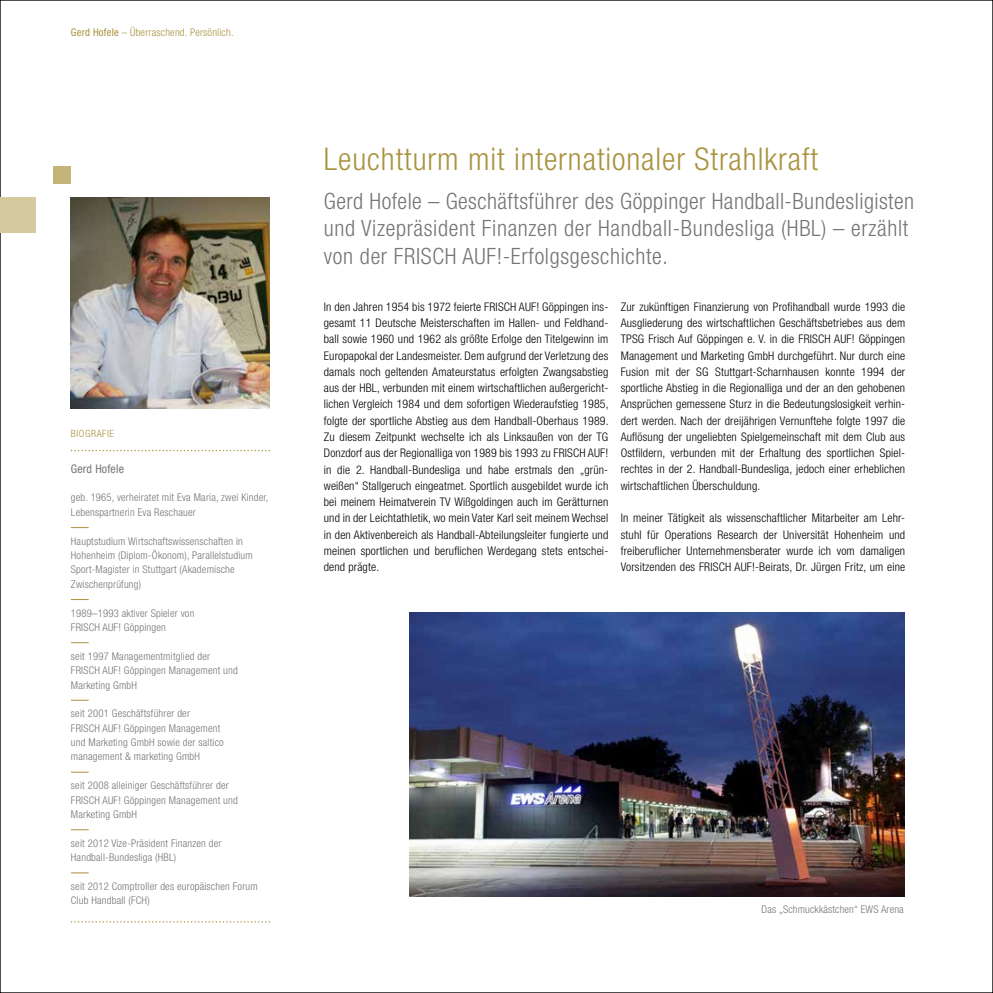
<style>
.page{position:relative;width:993px;height:993px;background:#fff}
.page>*{position:absolute;margin:0;border:0;box-sizing:border-box;transform-origin:0 0}
.t1{font:300 condensed 31.25px "Helvetica Neue LT Std";letter-spacing:.03em;color:#a9933e}
.t2{font:300 condensed 22.5px/27.5px "Helvetica Neue LT Std";letter-spacing:.03em;color:#757574}
.t3{font:300 condensed 11.88px/16.2px "Helvetica Neue LT Std";letter-spacing:.015em;color:#000;text-align:justify}
.t4{font:condensed 11.88px "Helvetica Neue LT Std";letter-spacing:.015em;color:#757574}
.t5{font:300 condensed 10.62px/14.4px "Helvetica Neue LT Std";letter-spacing:.02em;color:#757574}
.t6{font:300 condensed 10.62px "Helvetica Neue LT Std";letter-spacing:.02em;color:#a9933e}
.t7{font:300 condensed 10px "Helvetica Neue LT Std";letter-spacing:.06em;color:#a9933e}
.s1{font-weight:400}
</style>
<div class="page">
<svg style="left:71px;top:921px;width:199px;height:1px"></svg>
<svg style="left:71px;top:872px;width:18px;height:1px"></svg>
<svg style="left:71px;top:829px;width:18px;height:1px"></svg>
<svg style="left:71px;top:771px;width:18px;height:1px"></svg>
<svg style="left:71px;top:699px;width:18px;height:1px"></svg>
<svg style="left:71px;top:642px;width:18px;height:1px"></svg>
<svg style="left:71px;top:599px;width:18px;height:1px"></svg>
<svg style="left:71px;top:527px;width:18px;height:1px"></svg>
<svg style="left:71px;top:450px;width:199px;height:1px"></svg>
<img style="left:71px;top:197px;width:199px;height:211px">
<div style="left:53px;top:166px;width:18px;height:18px;background:#c3b478"></div>
<div style="left:0;top:197px;width:35px;height:36px;background:#d4c99f"></div>
<img style="left:409px;top:612px;width:495px;height:284px">
<p class="t6" style="left:71px;top:26px;width:164px"><span class="s1">Gerd Hofele</span> – Überraschend. Persönlich.</p>
<p class="t7" style="left:71px;top:427px;width:45px">BIOGRAFIE</p>
<p class="t4" style="left:71px;top:461px;width:54px">Gerd Hofele</p>
<p class="t5" style="left:71px;top:490px;width:199px">geb. 1965, verheiratet mit Eva Maria, zwei Kinder,<br>Lebenspartnerin Eva Reschauer</p>
<p class="t5" style="left:71px;top:533px;width:183px">Hauptstudium Wirtschaftswissenschaften in Hohenheim (Diplom-Ökonom), Parallelstudium Sport-Magister in Stuttgart (Akademische Zwischenprüfung)</p>
<p class="t5" style="left:71px;top:605px;width:125px">1989–1993 aktiver Spieler von<br>FRISCH AUF! Göppingen</p>
<p class="t5" style="left:71px;top:648px;width:168px">seit 1997 Managementmitglied der<br>FRISCH AUF! Göppingen Management und<br>Marketing GmbH</p>
<p class="t5" style="left:71px;top:706px;width:154px">seit 2001 Geschäftsführer der<br>FRISCH AUF! Göppingen Management und Marketing GmbH sowie der saltico management &amp; marketing GmbH</p>
<p class="t5" style="left:71px;top:778px;width:168px">seit 2008 alleiniger Geschäftsführer der<br>FRISCH AUF! Göppingen Management und<br>Marketing GmbH</p>
<p class="t5" style="left:71px;top:835px;width:152px">seit 2012 Vize-Präsident Finanzen der<br>Handball-Bundesliga (HBL)</p>
<p class="t5" style="left:71px;top:878px;width:188px">seit 2012 Comptroller des europäischen Forum<br>Club Handball (FCH)</p>
<p class="t1" style="left:324px;top:141px;width:495px">Leuchtturm mit internationaler Strahlkraft</p>
<p class="t2" style="left:324px;top:186px;width:591px">Gerd Hofele – Geschäftsführer des Göppinger Handball-Bundesligisten und Vizepräsident Finanzen der Handball-Bundesliga (HBL) – erzählt von der FRISCH AUF!-Erfolgsgeschichte.</p>
<p class="t3" style="left:324px;top:298px;width:286px">In den Jahren 1954 bis 1972 feierte FRISCH AUF! Göppingen ins&shy;gesamt 11 Deutsche Meisterschaften im Hallen- und Feldhand&shy;ball sowie 1960 und 1962 als größte Erfolge den Titelgewinn im Europapokal der Landesmeister. Dem aufgrund der Verletzung des damals noch geltenden Amateurstatus erfolgten Zwangsabstieg aus der HBL, verbunden mit einem wirtschaftlichen außergericht&shy;lichen Vergleich 1984 und dem sofortigen Wiederaufstieg 1985, folgte der sportliche Abstieg aus dem Handball-Oberhaus 1989.<br>Zu diesem Zeitpunkt wechselte ich als Linksaußen von der TG Donzdorf aus der Regionalliga von 1989 bis 1993 zu FRISCH AUF! in die 2. Handball-Bundesliga und habe erstmals den „grün&shy;weißen“ Stallgeruch eingeatmet. Sportlich ausgebildet wurde ich bei meinem Heimatverein TV Wißgoldingen auch im Gerätturnen und in der Leichtathletik, wo mein Vater Karl seit meinem Wechsel in den Aktivenbereich als Handball-Abteilungsleiter fungierte und meinen sportlichen und berufichen Werdegang stets entschei&shy;dend prägte.</p>
<p class="t3" style="left:620px;top:298px;width:286px">Zur zukünftigen Finanzierung von Profhandball wurde 1993 die Ausgliederung des wirtschaftlichen Geschäftsbetriebes aus dem TPSG Frisch Auf Göppingen e. V. in die FRISCH AUF! Göppingen Management und Marketing GmbH durchgeführt. Nur durch eine Fusion mit der SG Stuttgart-Scharnhausen konnte 1994 der sportliche Abstieg in die Regionalliga und der an den gehobenen Ansprüchen gemessene Sturz in die Bedeutungslosigkeit verhin&shy;dert werden. Nach der dreijährigen Vernunftehe folgte 1997 die Aufösung der ungeliebten Spielgemeinschaft mit dem Club aus Ostfldern, verbunden mit der Erhaltung des sportlichen Spiel&shy;rechtes in der 2. Handball-Bundesliga, jedoch einer erheblichen wirtschaftlichen Überschuldung.</p>
<p class="t3" style="left:620px;top:509px;width:286px">In meiner Tätigkeit als wissenschaftlicher Mitarbeiter am Lehr&shy;stuhl für Operations Research der Universität Hohenheim und freiberuficher Unternehmensberater wurde ich vom damaligen Vorsitzenden des FRISCH AUF!-Beirats, Dr. Jürgen Fritz, um eine</p>
<p class="t5" style="left:761px;top:901px;width:144px">Das „Schmuckkästchen“ EWS Arena</p>
</div>
